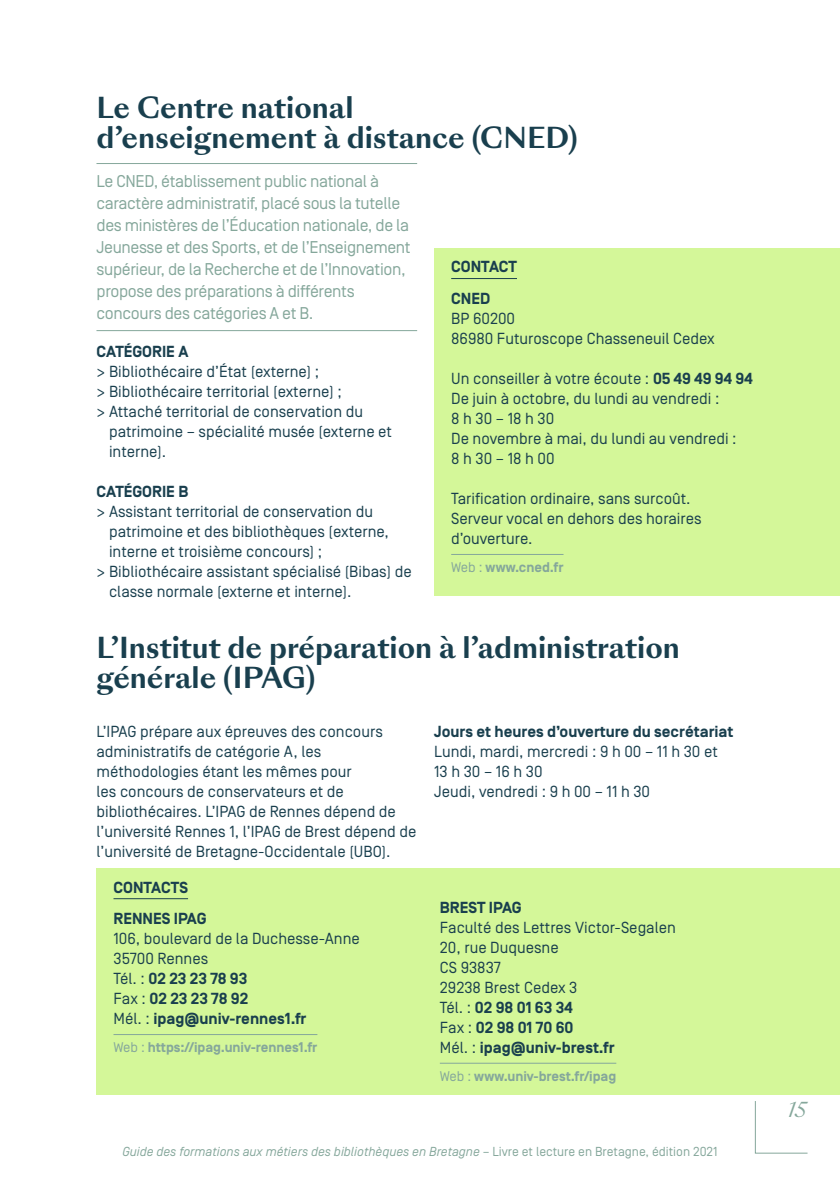
<style>
.page{position:relative;width:840px;height:1191px;background:#fff}
.page>*{position:absolute;margin:0;border:0;box-sizing:border-box;transform-origin:0 0}
.t1{font:700 28px/30px "Sang Bleu Sunrise";color:#193f4e}
.t2{font:italic 20px "Sang Bleu Sunrise";color:#85a79b}
.t3{font:17px/22px "Simplon Norm";letter-spacing:-.02em;color:#85a79b}
.t4{font:16px/20px "Simplon Norm";color:#193f4e}
.t5{font:700 16px/31.4px "Simplon Norm";color:#193f4e}
.t6{font:700 14px "Simplon Norm";letter-spacing:-.005em;color:#85a79b}
.t7{font:italic 13px "Simplon Norm";color:#85a79b}
.s1{font-weight:700}
.s2{font-weight:400}
.s3{font-style:normal}
</style>
<div class="page">
<svg style="left:754px;top:1101px;width:54px;height:53px"></svg>
<hr style="left:96px;top:163px;width:321px;height:1px;background:#85a79b">
<hr style="left:96px;top:330px;width:321px;height:1px;background:#85a79b">
<div style="left:434px;top:248px;width:405px;height:347px;background:#d4f799"></div>
<hr style="left:451px;top:278px;width:65px;height:1px;background:#193f4e">
<hr style="left:451px;top:554px;width:112px;height:1px;background:#85a79b">
<div style="left:96px;top:868px;width:743px;height:226px;background:#d4f799"></div>
<hr style="left:113px;top:898px;width:75px;height:1px;background:#193f4e">
<hr style="left:113px;top:1034px;width:204px;height:1px;background:#85a79b">
<hr style="left:439px;top:1062px;width:177px;height:1px;background:#85a79b">
<h1 class="t1" style="left:96px;top:93px;width:482px">Le Centre national d’enseignement à distance (CNED)</h1>
<p class="t3" style="left:96px;top:170px;width:315px">Le CNED, établissement public national à caractère administratif, placé sous la tutelle des ministères de l’Éducation nationale, de la Jeunesse et des Sports, et de l’Enseignement supérieur, de la Recherche et de l’Innovation, propose des préparations à différents concours des catégories A et B.</p>
<p class="t5" style="left:96px;top:336px;width:93px">CATÉGORIE A</p>
<p class="t4" style="left:96px;top:361px;width:224px">&gt; Bibliothécaire d’État (externe) ;</p>
<p class="t4" style="left:96px;top:381px;width:247px">&gt; Bibliothécaire territorial (externe) ;</p>
<p class="t4" style="left:96px;top:401px;width:268px">&gt; Attaché territorial de conservation du</p>
<p class="t4" style="left:109px;top:421px;width:284px">patrimoine – spécialité musée (externe et</p>
<p class="t4" style="left:109px;top:441px;width:59px">interne).</p>
<p class="t5" style="left:96px;top:476px;width:93px">CATÉGORIE B</p>
<p class="t4" style="left:96px;top:501px;width:278px">&gt; Assistant territorial de conservation du</p>
<p class="t4" style="left:109px;top:521px;width:281px">patrimoine et des bibliothèques (externe,</p>
<p class="t4" style="left:109px;top:541px;width:215px">interne et troisième concours) ;</p>
<p class="t4" style="left:96px;top:561px;width:316px">&gt; Bibliothécaire assistant spécialisé (Bibas) de</p>
<p class="t4" style="left:109px;top:581px;width:244px">classe normale (externe et interne).</p>
<p class="t5" style="left:451px;top:252px;width:67px">CONTACT<br>CNED</p>
<p class="t4" style="left:451px;top:308px;width:265px">BP 60200<br>86980 Futuroscope Chasseneuil Cedex</p>
<p class="t4" style="left:451px;top:368px;width:303px">Un conseiller à votre écoute : <span class="s1">05 49 49 94 94<br></span>De juin à octobre, du lundi au vendredi :<br>8 h 30 – 18 h 30<br>De novembre à mai, du lundi au vendredi :<br>8 h 30 – 18 h 00</p>
<p class="t4" style="left:451px;top:488px;width:252px">Tarification ordinaire, sans surcoût.<br>Serveur vocal en dehors des horaires d’ouverture.</p>
<p class="t6" style="left:451px;top:559px;width:114px"><span class="s2">Web :</span> www.cned.fr</p>
<h1 class="t1" style="left:96px;top:633px;width:584px">L’Institut de préparation à l’administration générale (IPAG)</h1>
<p class="t4" style="left:96px;top:721px;width:321px">L’IPAG prépare aux épreuves des concours administratifs de catégorie A, les méthodologies étant les mêmes pour<br>les concours de conservateurs et de bibliothécaires. L’IPAG de Rennes dépend de l’université Rennes 1, l’IPAG de Brest dépend de l’université de Bretagne-Occidentale (UBO).</p>
<p class="t5" style="left:434px;top:716px;width:300px">Jours et heures d’ouverture du secrétariat</p>
<p class="t4" style="left:434px;top:741px;width:285px">Lundi, mardi, mercredi : 9 h 00 – 11 h 30 et<br>13 h 30 – 16 h 30<br>Jeudi, vendredi : 9 h 00 – 11 h 30</p>
<p class="t5" style="left:113px;top:872px;width:95px">CONTACTS<br>RENNES IPAG</p>
<p class="t4" style="left:113px;top:928px;width:248px">106, boulevard de la Duchesse-Anne<br>35700 Rennes<br>Tél. : <span class="s1">02 23 23 78 93<br></span>Fax : <span class="s1">02 23 23 78 92<br></span>Mél. : <span class="s1">ipag@univ-rennes1.fr</span></p>
<p class="t6" style="left:113px;top:1039px;width:205px"><span class="s2">Web :</span> https://ipag.univ-rennes1.fr</p>
<p class="t5" style="left:439px;top:892px;width:83px">BREST IPAG</p>
<p class="t4" style="left:439px;top:917px;width:237px">Faculté des Lettres Victor-Segalen<br>20, rue Duquesne<br>CS 93837<br>29238 Brest Cedex 3<br>Tél. : <span class="s1">02 98 01 63 34<br></span>Fax : <span class="s1">02 98 01 70 60<br></span>Mél. : <span class="s1">ipag@univ-brest.fr</span></p>
<p class="t6" style="left:439px;top:1068px;width:178px"><span class="s2">Web :</span> www.univ-brest.fr/ipag</p>
<p class="t7" style="left:122px;top:1144px;width:596px">Guide des formations aux métiers des bibliothèques en Bretagne – <span class="s3">Livre et lecture en Bretagne, édition 2021</span></p>
<p class="t2" style="left:787px;top:1096px;width:20px">15</p>
</div>
